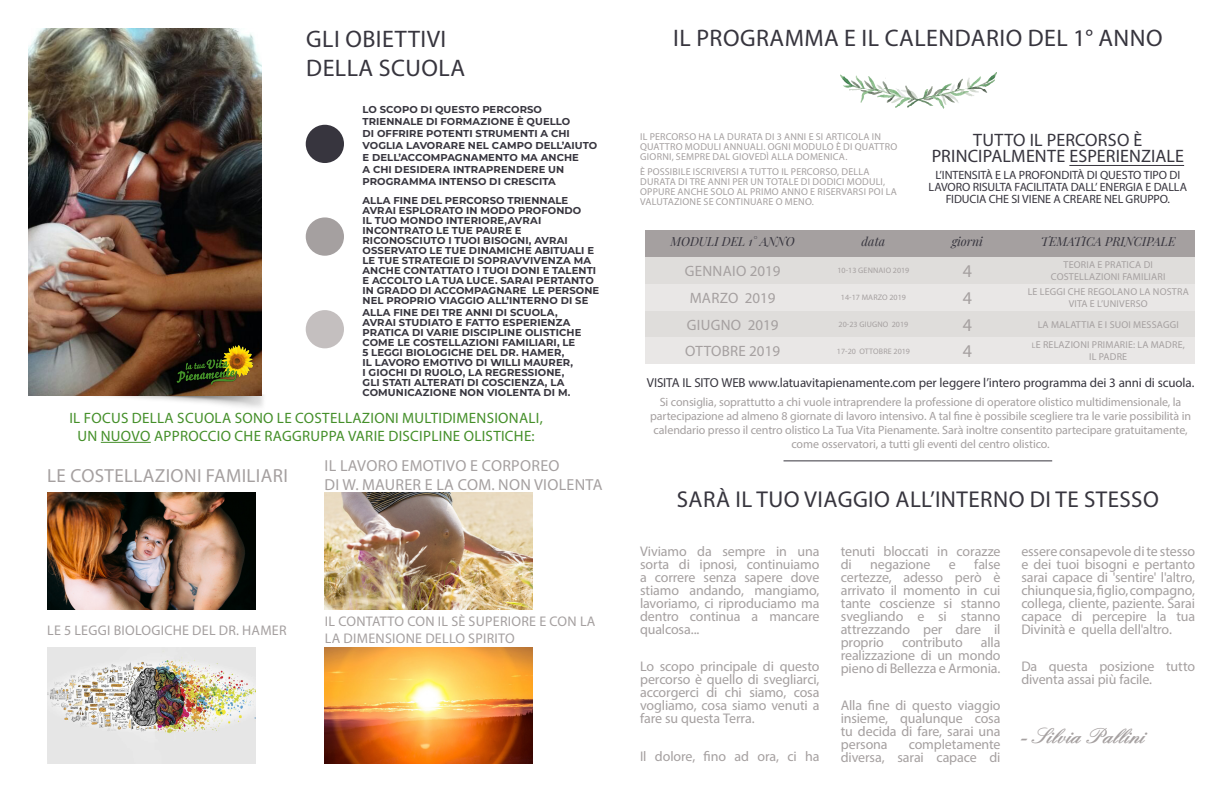
<style>
.page{position:relative;width:1224px;height:792px;background:#fff}
.page>*{position:absolute;margin:0;border:0;box-sizing:border-box;transform-origin:0 0}
.t1{font:24px "Myriad Pro";letter-spacing:.02em;color:#37353e}
.t2{font:23px "Myriad Pro";letter-spacing:.02em;color:#37353e}
.t3{font:700 21px "Quadrille Script Black Ssk";color:#a5a0a0}
.t4{font:19px "Myriad Pro";letter-spacing:.02em;color:#a5a0a0}
.t5{font:18px/16px "Myriad Pro";letter-spacing:.01em;color:#37353e;text-align:center}
.t6{font:18px "Myriad Pro";color:#a5a0a0}
.t7{font:16px "Myriad Pro";letter-spacing:.02em;color:#a5a0a0}
.t8{font:15px "Myriad Pro";letter-spacing:.02em;color:#448f29}
.t9{font:15px "Myriad Pro";letter-spacing:.02em;color:#a5a0a0}
.t10{font:15px "Myriad Pro";color:#a5a0a0}
.t11{font:14px/13px "Myriad Pro";letter-spacing:-.005em;color:#a5a0a0;text-align:justify}
.t12{font:14px "Myriad Pro";letter-spacing:.02em;color:#a5a0a0}
.t13{font:13px "Myriad Pro";letter-spacing:-.01em;color:#37353e}
.t14{font:italic 12.3px "Playfair Display";color:#37353e}
.t15{font:12px/14px "Myriad Pro";letter-spacing:-.01em;color:#a5a0a0;text-align:center}
.t16{font:12px/12px "Myriad Pro";letter-spacing:-.01em;color:#37353e;text-align:center}
.t17{font:700 10px/10px "Montserrat";letter-spacing:.01em;color:#37353e}
.t18{font:10px/10px "Myriad Pro";letter-spacing:.02em;color:#a5a0a0}
.t19{font:8px "Myriad Pro";color:#a5a0a0}
.t20{font:8px "Myriad Pro";letter-spacing:.02em;color:#a5a0a0}
.s1{font-size:8px}
</style>
<div class="page">
<div style="left:306px;top:310px;width:38px;height:38px;background:#c4bfbf;border-radius:50%"></div>
<div style="left:306px;top:217px;width:38px;height:39px;background:#a5a0a0;border-radius:50%"></div>
<div style="left:306px;top:125px;width:38px;height:38px;background:#37353e;border-radius:50%"></div>
<hr style="left:101px;top:442px;width:50px;height:1px;background:#448f29">
<div style="left:646px;top:230px;width:549px;height:27px;background:#a5a0a0"></div>
<div style="left:646px;top:257px;width:549px;height:27px;background:#dfdddb"></div>
<div style="left:646px;top:311px;width:549px;height:26px;background:#dfdddb"></div>
<div style="left:646px;top:284px;width:549px;height:27px;background:#e9e7e6"></div>
<div style="left:646px;top:337px;width:549px;height:27px;background:#e9e7e6"></div>
<hr style="left:784px;top:461px;width:268px;height:1px;background:#37353e">
<hr style="left:1069px;top:165px;width:115px;height:1px;background:#37353e">
<img style="left:47px;top:493px;width:208px;height:116px">
<img style="left:325px;top:648px;width:208px;height:115px">
<img style="left:325px;top:493px;width:207px;height:116px">
<img style="left:47px;top:648px;width:208px;height:115px">
<img style="left:840px;top:72px;width:156px;height:36px">
<img style="left:28px;top:29px;width:234px;height:367px">
<img style="left:168px;top:334px;width:94px;height:59px">
<p class="t1" style="left:306px;top:24px;width:142px">GLI OBIETTIVI</p>
<p class="t1" style="left:306px;top:53px;width:160px">DELLA SCUOLA</p>
<p class="t17" style="left:363px;top:103px;width:236px;line-height:12px">LO SCOPO DI QUESTO PERCORSO<br>TRIENNALE DI FORMAZIONE È QUELLO<br>DI OFFRIRE POTENTI STRUMENTI A CHI<br>VOGLIA LAVORARE NEL CAMPO DELL’AIUTO<br>E DELL’ACCOMPAGNAMENTO MA ANCHE<br>A CHI DESIDERA INTRAPRENDERE UN<br>PROGRAMMA INTENSO DI CRESCITA</p>
<p class="t17" style="left:363px;top:195px;width:238px">ALLA FINE DEL PERCORSO TRIENNALE AVRAI ESPLORATO IN MODO PROFONDO<br>IL TUO MONDO INTERIORE,AVRAI INCONTRATO LE TUE PAURE E RICONOSCIUTO I TUOI BISOGNI, AVRAI OSSERVATO LE TUE DINAMICHE ABITUALI E LE TUE STRATEGIE DI SOPRAVVIVENZA MA ANCHE CONTATTATO I TUOI DONI E TALENTI E ACCOLTO LA TUA LUCE. SARAI PERTANTO IN GRADO DI ACCOMPAGNARE LE PERSONE NEL PROPRIO VIAGGIO ALL’INTERNO DI SE</p>
<p class="t17" style="left:363px;top:307px;width:220px">ALLA FINE DEI TRE ANNI DI SCUOLA, AVRAI STUDIATO E FATTO ESPERIENZA PRATICA DI VARIE DISCIPLINE OLISTICHE COME LE COSTELLAZIONI FAMILIARI, LE 5 LEGGI BIOLOGICHE DEL DR. HAMER,<br>IL LAVORO EMOTIVO DI WILLI MAURER,<br>I GIOCHI DI RUOLO, LA REGRESSIONE, GLI STATI ALTERATI DI COSCIENZA, LA COMUNICAZIONE NON VIOLENTA DI M.</p>
<p class="t8" style="left:69px;top:409px;width:475px">IL FOCUS DELLA SCUOLA SONO LE COSTELLAZIONI MULTIDIMENSIONALI,</p>
<p class="t8" style="left:77px;top:427px;width:459px">UN NUOVO APPROCCIO CHE RAGGRUPPA VARIE DISCIPLINE OLISTICHE:</p>
<p class="t4" style="left:47px;top:464px;width:242px">LE COSTELLAZIONI FAMILIARI</p>
<p class="t7" style="left:325px;top:456px;width:237px">IL LAVORO EMOTIVO E CORPOREO</p>
<p class="t7" style="left:325px;top:475px;width:279px">DI W. MAURER E LA COM. NON VIOLENTA</p>
<p class="t12" style="left:47px;top:621px;width:241px">LE 5 LEGGI BIOLOGICHE DEL DR. HAMER</p>
<p class="t12" style="left:325px;top:613px;width:272px">IL CONTATTO CON IL SÈ SUPERIORE E CON LA</p>
<p class="t12" style="left:325px;top:630px;width:191px">LA DIMENSIONE DELLO SPIRITO</p>
<p class="t1" style="left:673px;top:23px;width:491px">IL PROGRAMMA E IL CALENDARIO DEL 1° ANNO</p>
<p class="t18" style="left:640px;top:131px;width:259px">IL PERCORSO HA LA DURATA DI 3 ANNI E SI ARTICOLA IN<br>QUATTRO MODULI ANNUALI. OGNI MODULO È DI QUATTRO<br>GIORNI, SEMPRE DAL GIOVEDÌ ALLA DOMENICA.</p>
<p class="t18" style="left:640px;top:167px;width:258px">È POSSIBILE ISCRIVERSI A TUTTO IL PERCORSO, DELLA DURATA DI TRE ANNI PER UN TOTALE DI DODICI MODULI, OPPURE ANCHE SOLO AL PRIMO ANNO E RISERVARSI POI LA VALUTAZIONE SE CONTINUARE O MENO.</p>
<p class="t5" style="left:932px;top:131px;width:254px">TUTTO IL PERCORSO È<br>PRINCIPALMENTE ESPERIENZIALE</p>
<p class="t16" style="left:929px;top:169px;width:260px">L’INTENSITÀ E LA PROFONDITÀ DI QUESTO TIPO DI<br>LAVORO RISULTA FACILITATA DALL’ ENERGIA E DALLA<br>FIDUCIA CHE SI VIENE A CREARE NEL GRUPPO.</p>
<p class="t14" style="left:670px;top:232px;width:126px">MODULI DEL 1° ANNO</p>
<p class="t9" style="left:685px;top:262px;width:97px">GENNAIO 2019</p>
<p class="t20" style="left:837px;top:266px;width:73px">10-13 GENNAIO 2019</p>
<p class="t14" style="left:862px;top:232px;width:25px">data</p>
<p class="t14" style="left:952px;top:232px;width:33px">giorni</p>
<p class="t14" style="left:1041px;top:232px;width:136px">TEMATICA PRINCIPALE</p>
<p class="t18" style="left:1064px;top:260px;width:91px">TEORIA E PRATICA DI</p>
<p class="t18" style="left:1051px;top:272px;width:116px">COSTELLAZIONI FAMILIARI</p>
<p class="t18" style="left:1028px;top:285px;width:163px;line-height:12px;text-align:center">LE LEGGI CHE REGOLANO LA NOSTRA<br>VITA E L’UNIVERSO</p>
<p class="t18" style="left:1038px;top:319px;width:143px">LA MALATTIA E I SUOI MESSAGGI</p>
<p class="t18" style="left:1032px;top:340px;width:154px"><span class="s1">L</span>E RELAZIONI PRIMARIE: LA MADRE,</p>
<p class="t18" style="left:1089px;top:352px;width:39px">IL PADRE</p>
<p class="t6" style="left:963px;top:260px;width:11px">4</p>
<p class="t6" style="left:963px;top:287px;width:11px">4</p>
<p class="t6" style="left:963px;top:314px;width:11px">4</p>
<p class="t6" style="left:963px;top:340px;width:11px">4</p>
<p class="t10" style="left:690px;top:288px;width:87px">MARZO 2019</p>
<p class="t9" style="left:687px;top:315px;width:93px">GIUGNO 2019</p>
<p class="t10" style="left:685px;top:342px;width:96px">OTTOBRE 2019</p>
<p class="t19" style="left:841px;top:293px;width:66px">14-17 MARZO 2019</p>
<p class="t19" style="left:839px;top:319px;width:71px">20-23 GIUGNO 2019</p>
<p class="t19" style="left:837px;top:346px;width:75px">17-20 OTTOBRE 2019</p>
<p class="t13" style="left:647px;top:374px;width:549px">VISITA IL SITO WEB www.latuavitapienamente.com per leggere l’intero programma dei 3 anni di scuola.</p>
<p class="t15" style="left:650px;top:395px;width:543px">Si consiglia, soprattutto a chi vuole intraprendere la professione di operatore olistico multidimensionale, la partecipazione ad almeno 8 giornate di lavoro intensivo. A tal fine è possibile scegliere tra le varie possibilità in calendario presso il centro olistico La Tua Vita Pienamente. Sarà inoltre consentito partecipare gratuitamente, come osservatori, a tutti gli eventi del centro olistico.</p>
<p class="t2" style="left:677px;top:485px;width:484px">SARÀ IL TUO VIAGGIO ALL’INTERNO DI TE STESSO</p>
<p class="t11" style="left:640px;top:545px;width:181px">Viviamo da sempre in una sorta di ipnosi, continuiamo a correre senza sapere dove stiamo andando, mangiamo, lavoriamo, ci riproduciamo ma dentro continua a mancare qualcosa...</p>
<p class="t11" style="left:640px;top:660px;width:181px">Lo scopo principale di questo percorso è quello di svegliarci, accorgerci di chi siamo, cosa vogliamo, cosa siamo venuti a fare su questa Terra.</p>
<p class="t11" style="left:640px;top:749px;width:181px">Il dolore, fino ad ora, ci ha</p>
<p class="t11" style="left:841px;top:545px;width:161px">tenuti bloccati in corazze di</p>
<p class="t11" style="left:841px;top:558px;width:161px;text-indent:134px">false certezze, adesso però è arrivato il momento in cui tante coscienze si stanno svegliando e si stanno attrezzando per dare il proprio</p>
<p class="t11" style="left:870px;top:558px;width:62px">negazione</p>
<p class="t11" style="left:949px;top:558px;width:9px">e</p>
<p class="t11" style="left:841px;top:636px;width:161px;text-indent:140px">alla realizzazione di un mondo pieno di Bellezza e Armonia.</p>
<p class="t11" style="left:841px;top:699px;width:161px">Alla fine di questo viaggio insieme, qualunque cosa tu decida di fare, sarai una persona</p>
<p class="t11" style="left:902px;top:636px;width:62px">contributo</p>
<p class="t11" style="left:841px;top:738px;width:161px;text-align:right">completamente<br>diversa, sarai capace di</p>
<p class="t11" style="left:1021px;top:545px;width:175px">essere consapevole di te stesso e dei tuoi bisogni e pertanto sarai capace di 'sentire' l'altro, chiunque sia, figlio, compagno, collega, cliente, paziente. Sarai capace di percepire la tua Divinità e quella dell'altro.</p>
<p class="t11" style="left:1021px;top:660px;width:175px">Da questa posizione tutto diventa assai più facile.</p>
<p class="t3" style="left:1021px;top:724px;width:125px">- Silvia Pallini</p>
</div>
